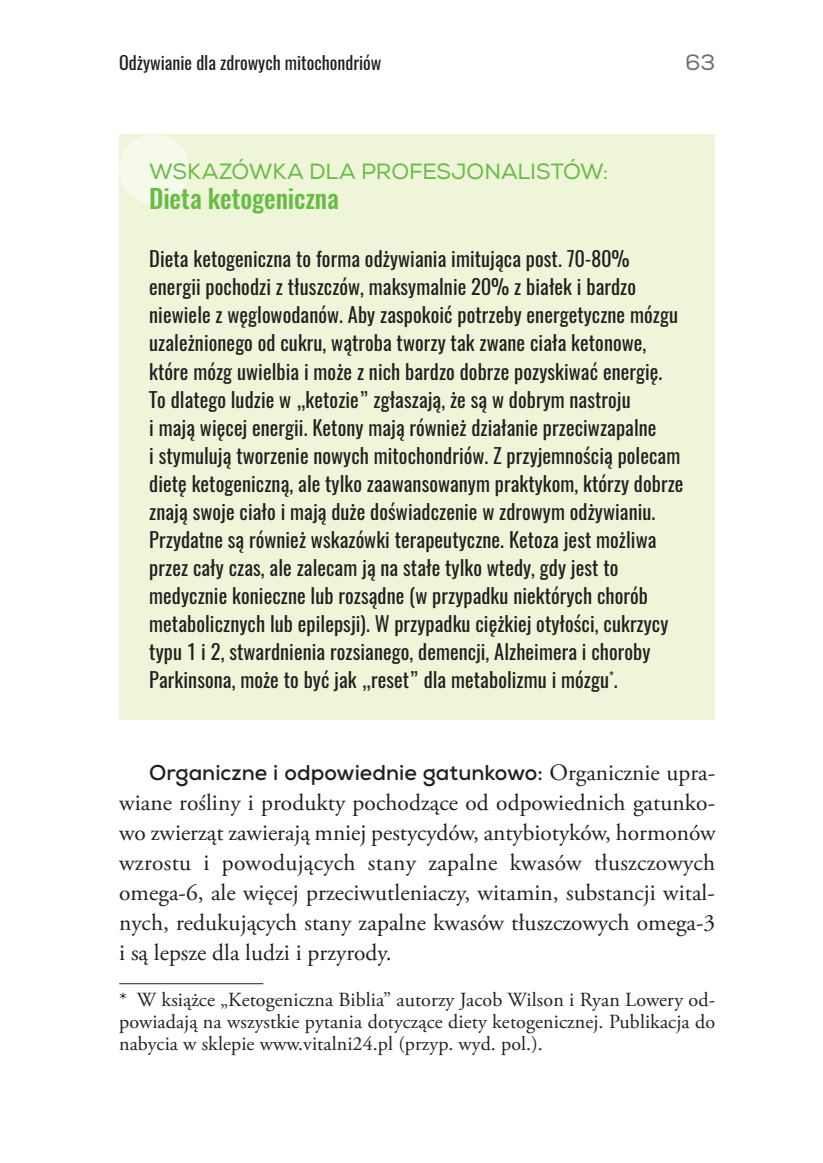
<style>
.page{position:relative;width:823px;height:1163px;background:#fff}
.page>*{position:absolute;margin:0;border:0;box-sizing:border-box;transform-origin:0 0}
.t1{font:500 26px "Oswald";letter-spacing:-.005em;color:#68bc45}
.t2{font:23.4px/30px "Adobe Garamond Pro";color:#231f20;text-align:justify}
.t3{font:22px "Nexa";letter-spacing:-.005em;color:#68bc45}
.t4{font:22px "Nexa";color:#6c6d70}
.t5{font:700 21.4px "Nexa";color:#231f20}
.t6{font:20.4px/28px "Oswald";letter-spacing:.005em;color:#231f20}
.t7{font:20px/22px "Adobe Garamond Pro";letter-spacing:.005em;color:#231f20;text-align:justify}
.t8{font:18px "Oswald";color:#231f20}
.s1{font-family:"Adobe Garamond Pro";font-weight:400;font-size:23.4px}
</style>
<div class="page">
<div style="left:119px;top:134px;width:595px;height:585px;background:#eff5d8"></div>
<div style="left:119px;top:134px;width:70px;height:70px;background:#f6faeb;border-radius:50%"></div>
<hr style="left:119px;top:983px;width:144px;height:1px;background:#231f20">
<p class="t8" style="left:119px;top:50px;width:263px">Odżywianie dla zdrowych mitochondriów</p>
<p class="t4" style="left:684px;top:49px;width:31px">63</p>
<p class="t3" style="left:149px;top:158px;width:460px">WSKAZÓWKA DLA PROFESJONALISTÓW:</p>
<p class="t1" style="left:149px;top:180px;width:191px">Dieta ketogeniczna</p>
<p class="t6" style="left:149px;top:245px;width:535px">Dieta ketogeniczna to forma odżywiania imitująca post. 70-80% energii pochodzi z tłuszczów, maksymalnie 20% z białek i bardzo niewiele z węglowodanów. Aby zaspokoić potrzeby energetyczne mózgu uzależnionego od cukru, wątroba tworzy tak zwane ciała ketonowe, które mózg uwielbia i może z nich bardzo dobrze pozyskiwać energię.<br>To dlatego ludzie w „ketozie” zgłaszają, że są w dobrym nastroju<br>i mają więcej energii. Ketony mają również działanie przeciwzapalne<br>i stymulują tworzenie nowych mitochondriów. Z przyjemnością polecam dietę ketogeniczną, ale tylko zaawansowanym praktykom, którzy dobrze znają swoje ciało i mają duże doświadczenie w zdrowym odżywianiu.<br>Przydatne są również wskazówki terapeutyczne. Ketoza jest możliwa przez cały czas, ale zalecam ją na stałe tylko wtedy, gdy jest to medycznie konieczne lub rozsądne (w przypadku niektórych chorób metabolicznych lub epilepsji). W przypadku ciężkiej otyłości, cukrzycy typu 1 i 2, stwardnienia rozsianego, demencji, Alzheimera i choroby Parkinsona, może to być jak „reset” dla metabolizmu i mózgu<sup>*</sup>.</p>
<p class="t5" style="left:149px;top:758px;width:567px">Organiczne i odpowiednie gatunkowo: <span class="s1">Organicznie upra-</span></p>
<p class="t2" style="left:119px;top:787px;width:597px">wiane rośliny i produkty pochodzące od odpowiednich gatunko&shy;wo zwierząt zawierają mniej pestycydów, antybiotyków, hormonów wzrostu i powodujących stany zapalne kwasów tłuszczowych omega-6, ale więcej przeciwutleniaczy, witamin, substancji wital&shy;nych, redukujących stany zapalne kwasów tłuszczowych omega-3 i są lepsze dla ludzi i przyrody.</p>
<p class="t7" style="left:119px;top:988px;width:597px">* W książce „Ketogeniczna Biblia” autorzy Jacob Wilson i Ryan Lowery od&shy;powiadają na wszystkie pytania dotyczące diety ketogenicznej. Publikacja do nabycia w sklepie www.vitalni24.pl (przyp. wyd. pol.).</p>
</div>
